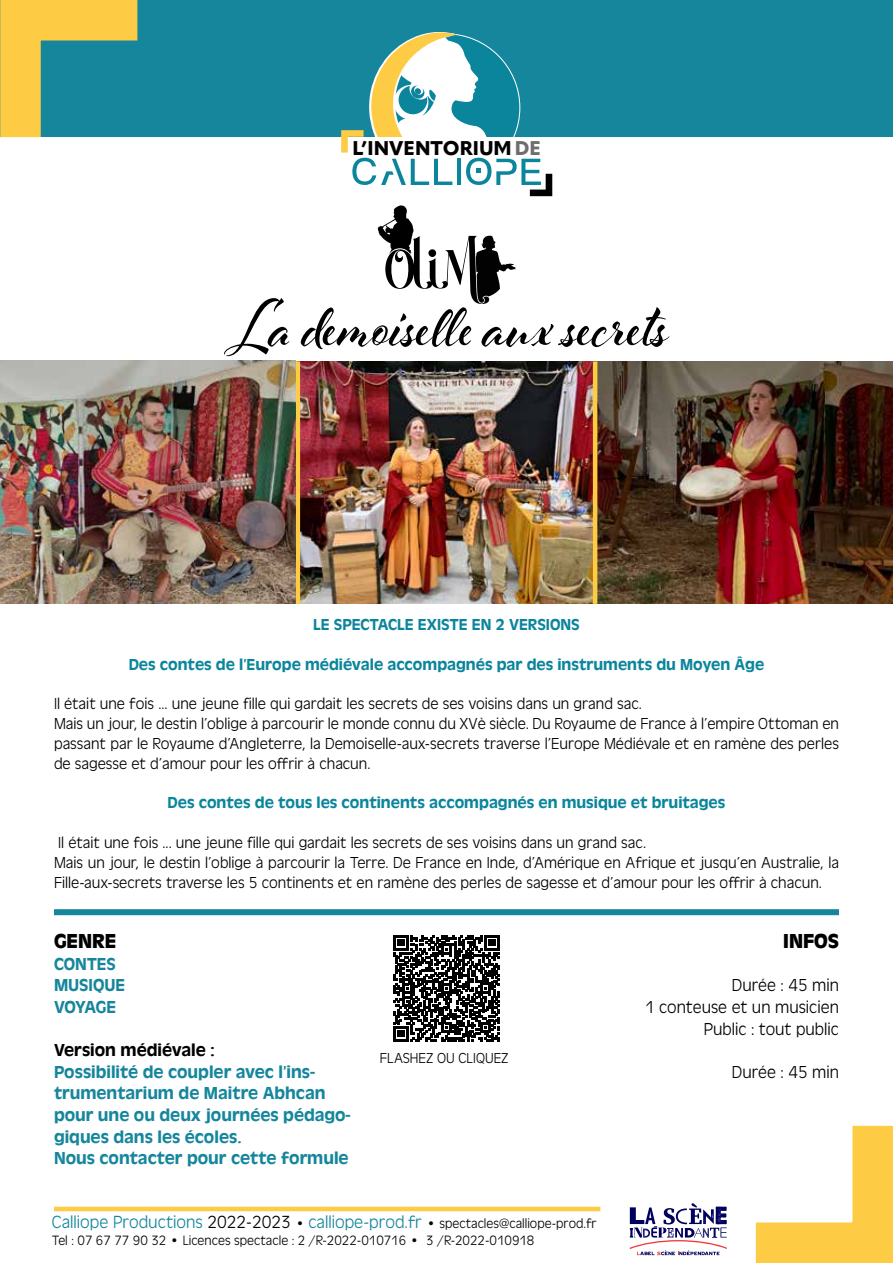
<style>
.page{position:relative;width:893px;height:1263px;background:#fff}
.page>*{position:absolute;margin:0;border:0;box-sizing:border-box;transform-origin:0 0}
.t1{font:700 72px "Al Fresco";color:#000;scale:.9 1}
.t2{font:700 21px "Antique Oli";color:#000}
.t3{font:800 19.65px "Quasimoda";color:#000}
.t4{font:300 18.3px "Antique Oli";color:#16869c}
.t5{font:500 18px/21.6px "Antique Oli";color:#16869c}
.t6{font:300 18px/21.6px "Antique Oli";color:#000;text-align:right}
.t7{font:500 18px "Antique Oli";color:#000}
.t8{font:300 16.5px/19.8px "Antique Oli";color:#000}
.t9{font:500 16.5px "Antique Oli";color:#0b859c}
.t10{font:300 15px "Antique Oli";color:#000}
.t11{font:300 14.1px "Antique Oli";color:#000}
.s1{color:#6e6e6e}
.s2{color:#000}
.s3{font-size:14.1px;color:#000}
</style>
<div class="page">
<hr style="left:54px;top:1207px;width:546px;height:4px;background:#fecb44">
<svg style="left:630px;top:1125px;width:263px;height:138px"></svg>
<div style="left:54px;top:909px;width:785px;height:6px;background:#16869c"></div>
<img style="left:300px;top:361px;width:592px;height:243px">
<hr style="left:296px;top:361px;width:4px;height:243px;background:#fecb44">
<hr style="left:593px;top:361px;width:4px;height:243px;background:#fecb44">
<img style="left:0;top:361px;width:296px;height:242px">
<svg style="left:393px;top:935px;width:107px;height:106px"></svg>
<svg style="left:378px;top:205px;width:138px;height:99px"></svg>
<div style="left:0;top:0;width:893px;height:137px;background:#16869c"></div>
<svg style="left:0;top:0;width:138px;height:138px"></svg>
<svg style="left:341px;top:32px;width:211px;height:164px"></svg>
<p class="t3" style="left:352px;top:133px;width:190px">L’INVENTORIUM <span class="s1">DE</span></p>
<h1 class="t1" style="left:224px;top:278px;width:497px">La demoiselle aux secrets</h1>
<p class="t9" style="left:313px;top:615px;width:268px">LE SPECTACLE EXISTE EN 2 VERSIONS</p>
<p class="t9" style="left:129px;top:655px;width:637px">Des contes de l’Europe médiévale accompagnés par des instruments du Moyen Âge</p>
<p class="t8" style="left:54px;top:694px;width:787px">Il était une fois ... une jeune fille qui gardait les secrets de ses voisins dans un grand sac.<br>Mais un jour, le destin l’oblige à parcourir le monde connu du XVè siècle. Du Royaume de France à l’empire Ottoman en passant par le Royaume d’Angleterre, la Demoiselle-aux-secrets traverse l’Europe Médiévale et en ramène des perles de sagesse et d’amour pour les offrir à chacun.</p>
<p class="t9" style="left:168px;top:794px;width:559px">Des contes de tous les continents accompagnés en musique et bruitages</p>
<p class="t8" style="left:54px;top:833px;width:787px">Il était une fois ... une jeune fille qui gardait les secrets de ses voisins dans un grand sac.<br>Mais un jour, le destin l’oblige à parcourir la Terre. De France en Inde, d’Amérique en Afrique et jusqu’en Australie, la<br>Fille-aux-secrets traverse les 5 continents et en ramène des perles de sagesse et d’amour pour les offrir à chacun.</p>
<p class="t2" style="left:54px;top:929px;width:64px">GENRE</p>
<p class="t5" style="left:54px;top:953px;width:73px">CONTES<br>MUSIQUE<br>VOYAGE</p>
<p class="t7" style="left:54px;top:1040px;width:162px">Version médiévale :</p>
<p class="t5" style="left:54px;top:1061px;width:298px">Possibilité de coupler avec l’ins&shy;trumentarium de Maitre Abhcan pour une ou deux journées pédago&shy;giques dans les écoles.<br>Nous contacter pour cette formule</p>
<p class="t10" style="left:380px;top:1050px;width:130px">FLASHEZ OU CLIQUEZ</p>
<p class="t4" style="left:52px;top:1212px;width:546px">Calliope Productions <span class="s2">2022-2023</span> <span class="s3">•</span> calliope-prod.fr <span class="s3">• spectacles@calliope-prod.fr</span></p>
<p class="t11" style="left:52px;top:1233px;width:484px">Tel : 07 67 77 90 32 • Licences spectacle : 2 /R-2022-010716 • 3 /R-2022-010918</p>
<p class="t2" style="left:783px;top:929px;width:57px">INFOS</p>
<p class="t6" style="left:645px;top:975px;width:195px">Durée : 45 min<br>1 conteuse et un musicien<br>Public : tout public</p>
<p class="t6" style="left:732px;top:1061px;width:109px">Durée : 45 min</p>
</div>
